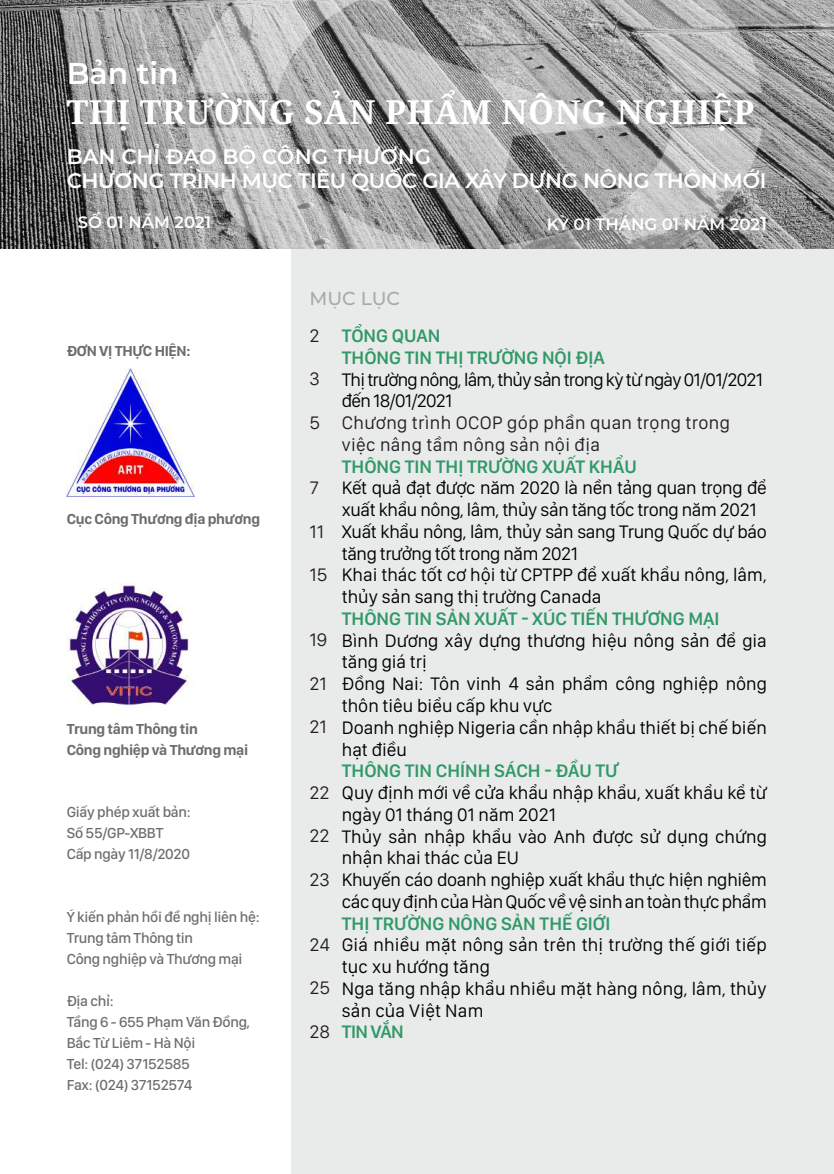
<style>
.page{position:relative;width:834px;height:1174px;background:#fff}
.page>*{position:absolute;margin:0;border:0;box-sizing:border-box;transform-origin:0 0}
.t1{font:700 33px "Noto Serif";letter-spacing:.02em;color:#fff}
.t2{font:600 30px "Montserrat";color:#fff}
.t3{font:600 21px/24px "Montserrat";letter-spacing:-.02em;color:#fff}
.t4{font:18.75px/21.8px "San Francisco Display";color:#000}
.t5{font:18.75px/21.8px "San Francisco Display";letter-spacing:-.02em;color:#000}
.t6{font:600 18.75px/21.8px "San Francisco Display";color:#309967}
.t7{font:18.75px/21.8px "San Francisco Display";letter-spacing:.02em;color:#231f20}
.t8{font:18.75px/21.8px "San Francisco Display";letter-spacing:-.04em;color:#000}
.t9{font:500 18.75px "Montserrat";color:#a8a9ad}
.t10{font:600 16.5px "Montserrat";color:#fff}
.t11{font:500 15px/21px "San Francisco Display";letter-spacing:-.02em;color:#6c6d70}
.t12{font:700 15px/21px "San Francisco Display";letter-spacing:-.02em;color:#6c6d70}
.s1{font-size:18.75px}
</style>
<div class="page">
<div style="left:291px;top:249px;width:542px;height:925px;background:#e9eaea"></div>
<img style="left:0;top:0;width:833px;height:248px">
<img style="left:67px;top:583px;width:127px;height:126px">
<img style="left:67px;top:369px;width:127px;height:127px">
<h2 class="t2" style="left:67px;top:52px;width:113px">Bản tin</h2>
<h1 class="t1" style="left:67px;top:88px;width:689px">THỊ TRƯỜNG SẢN PHẨM NÔNG NGHIỆP</h1>
<p class="t3" style="left:67px;top:143px;width:701px">BAN CHỈ ĐẠO BỘ CÔNG THƯƠNG<br>CHƯƠNG TRÌNH MỤC TIÊU QUỐC GIA XÂY DỰNG NÔNG THÔN MỚI</p>
<p class="t10" style="left:78px;top:210px;width:135px">SỐ 01 NĂM 2021</p>
<p class="t10" style="left:547px;top:213px;width:222px">KỲ 01 THÁNG 01 NĂM 202<span class="s1">1</span></p>
<p class="t12" style="left:67px;top:340px;width:125px">ĐƠN VỊ THỰC HIỆN:</p>
<p class="t12" style="left:67px;top:508px;width:195px">Cục Công Thương địa phương</p>
<p class="t12" style="left:67px;top:718px;width:183px">Trung tâm Thông tin<br>Công nghiệp và Thương mại</p>
<p class="t11" style="left:67px;top:801px;width:125px">Giấy phép xuất bản:<br>Số 55/GP-XBBT<br>Cấp ngày 11/8/2020</p>
<p class="t11" style="left:67px;top:906px;width:194px">Ý kiến phản hồi đề nghị liên hệ:<br>Trung tâm Thông tin<br>Công nghiệp và Thương mại</p>
<p class="t11" style="left:67px;top:990px;width:185px">Địa chỉ:<br>Tầng 6 - 655 Phạm Văn Đồng,<br>Bắc Từ Liêm - Hà Nội<br>Tel: (024) 37152585<br>Fax: (024) 37152574</p>
<p class="t9" style="left:309px;top:286px;width:92px">MỤC LỤC</p>
<p class="t7" style="left:309px;top:324px;width:12px">2</p>
<p class="t7" style="left:309px;top:367px;width:12px">3</p>
<p class="t7" style="left:309px;top:411px;width:12px">5</p>
<p class="t7" style="left:309px;top:476px;width:11px">7</p>
<p class="t7" style="left:309px;top:520px;width:16px">11</p>
<p class="t7" style="left:309px;top:563px;width:20px">15</p>
<p class="t7" style="left:309px;top:628px;width:19px">19</p>
<p class="t7" style="left:309px;top:672px;width:19px">21</p>
<p class="t7" style="left:309px;top:715px;width:19px">21</p>
<p class="t7" style="left:309px;top:781px;width:22px">22</p>
<p class="t7" style="left:309px;top:824px;width:22px">22</p>
<p class="t7" style="left:309px;top:868px;width:22px">23</p>
<p class="t7" style="left:309px;top:933px;width:22px">24</p>
<p class="t7" style="left:309px;top:976px;width:22px">25</p>
<p class="t7" style="left:309px;top:1020px;width:22px">28</p>
<p class="t6" style="left:342px;top:324px;width:264px">TỔNG QUAN<br>THÔNG TIN THỊ TRƯỜNG NỘI ĐỊA</p>
<p class="t8" style="left:342px;top:368px;width:422px">Thị trường nông, lâm, thủy sản trong kỳ từ ngày 01/01/2021 đến 18/01/2021</p>
<p class="t7" style="left:342px;top:411px;width:389px">Chương trình OCOP góp phần quan trọng trong việc nâng tầm nông sản nội địa</p>
<p class="t6" style="left:342px;top:455px;width:296px">THÔNG TIN THỊ TRƯỜNG XUẤT KHẨU</p>
<p class="t5" style="left:342px;top:476px;width:426px">Kết quả đạt được năm 2020 là nền tảng quan trọng để xuất khẩu nông, lâm, thủy sản tăng tốc trong năm 2021<br>Xuất khẩu nông, lâm, thủy sản sang Trung Quốc dự báo tăng trưởng tốt trong năm 2021<br>Khai thác tốt cơ hội từ CPTPP để xuất khẩu nông, lâm, thủy sản sang thị trường Canada</p>
<p class="t6" style="left:342px;top:607px;width:379px">THÔNG TIN SẢN XUẤT - XÚC TIẾN THƯƠNG MẠI</p>
<p class="t4" style="left:342px;top:629px;width:426px">Bình Dương xây dựng thương hiệu nông sản để gia tăng giá trị<br>Đồng Nai: Tôn vinh 4 sản phẩm công nghiệp nông thôn tiêu biểu cấp khu vực<br>Doanh nghiệp Nigeria cần nhập khẩu thiết bị chế biến hạt điều</p>
<p class="t6" style="left:342px;top:759px;width:278px">THÔNG TIN CHÍNH SÁCH - ĐẦU TƯ</p>
<p class="t4" style="left:342px;top:781px;width:426px">Quy định mới về cửa khẩu nhập khẩu, xuất khẩu kể từ ngày 01 tháng 01 năm 2021<br>Thủy sản nhập khẩu vào Anh được sử dụng chứng nhận khai thác của EU<br>Khuyến cáo doanh nghiệp xuất khẩu thực hiện nghiêm các quy định của Hàn Quốc về vệ sinh an toàn thực phẩm</p>
<p class="t6" style="left:342px;top:911px;width:270px">THỊ TRƯỜNG NÔNG SẢN THẾ GIỚI</p>
<p class="t4" style="left:342px;top:933px;width:426px">Giá nhiều mặt nông sản trên thị trường thế giới tiếp tục xu hướng tăng<br>Nga tăng nhập khẩu nhiều mặt hàng nông, lâm, thủy sản của Việt Nam</p>
<p class="t6" style="left:342px;top:1020px;width:63px">TIN VẮN</p>
</div>
